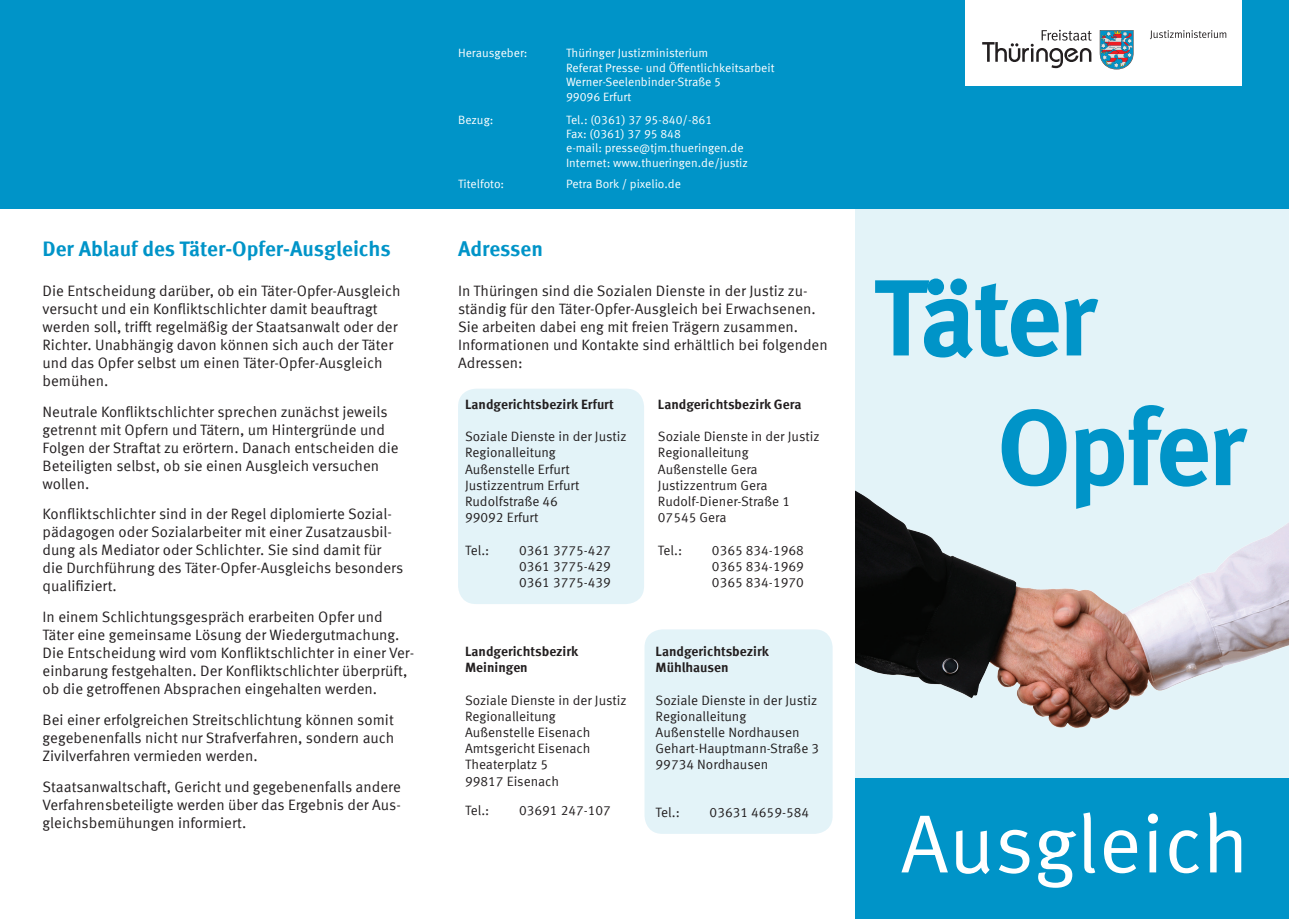
<style>
.page{position:relative;width:1289px;height:919px;background:#fff}
.page>*{position:absolute;margin:0;border:0;box-sizing:border-box;transform-origin:0 0}
.t1{font:700 108px/129.6px "Meta Offc Pro";letter-spacing:-.03em;color:#0094c8}
.t2{font:82.5px "Meta Offc Pro Norm";color:#fff}
.t3{font:700 21px "Meta Offc Pro";color:#0094c8}
.t4{font:15px/18px "Meta Offc Pro Norm";color:#231f20}
.t5{font:13.5px/16.2px "Meta Offc Pro Norm";color:#231f20}
.t6{font:700 13.5px/16.2px "Meta Offc Pro";color:#231f20}
.t7{font:12px/14.4px "Meta Offc Pro Norm";color:#fff}
</style>
<div class="page">
<div style="left:458px;top:388px;width:186px;height:216px;background:#e3f3f8;border-radius:18px"></div>
<div style="left:644px;top:629px;width:188px;height:204px;background:#e3f3f8;border-radius:18px"></div>
<div style="left:855px;top:208px;width:433px;height:589px;background:#e3f3f8"></div>
<div style="left:0;top:0;width:1288px;height:208px;background:#0094c8"></div>
<img style="left:855px;top:490px;width:433px;height:237px">
<div style="left:855px;top:778px;width:433px;height:140px;background:#0094c8"></div>
<div style="left:965px;top:0;width:277px;height:32px;background:#fff"></div>
<div style="left:965px;top:13px;width:277px;height:73px;background:#fff"></div>
<svg style="left:1099px;top:30px;width:34px;height:39px"></svg>
<svg style="left:982px;top:30px;width:109px;height:38px"></svg>
<svg style="left:1150px;top:30px;width:76px;height:9px"></svg>
<h3 class="t3" style="left:43px;top:233px;width:350px">Der Ablauf des Täter-Opfer-Ausgleichs</h3>
<p class="t4" style="left:43px;top:280px;width:359px">Die Entscheidung darüber, ob ein Täter-Opfer-Ausgleich versucht und ein Konfliktschlichter damit beauftragt werden soll, trifft regelmäßig der Staatsanwalt oder der Richter. Unabhängig davon können sich auch der Täter und das Opfer selbst um einen Täter-Opfer-Ausgleich bemühen.</p>
<p class="t4" style="left:43px;top:401px;width:357px">Neutrale Konfliktschlichter sprechen zunächst jeweils getrennt mit Opfern und Tätern, um Hintergründe und Folgen der Straftat zu erörtern. Danach entscheiden die Beteiligten selbst, ob sie einen Ausgleich versuchen wollen.</p>
<p class="t4" style="left:43px;top:504px;width:362px">Konfliktschlichter sind in der Regel diplomierte Sozial&shy;pädagogen oder Sozialarbeiter mit einer Zusatzausbil&shy;dung als Mediator oder Schlichter. Sie sind damit für die Durchführung des Täter-Opfer-Ausgleichs besonders qualifiziert.</p>
<p class="t4" style="left:43px;top:607px;width:373px">In einem Schlichtungsgespräch erarbeiten Opfer und Täter eine gemeinsame Lösung der Wiedergutmachung.<br>Die Entscheidung wird vom Konfliktschlichter in einer Ver&shy;einbarung festgehalten. Der Konfliktschlichter überprüft, ob die getroffenen Absprachen eingehalten werden.</p>
<p class="t4" style="left:43px;top:709px;width:353px;text-align:justify">Bei einer erfolgreichen Streitschlichtung können somit gegebenenfalls nicht nur Strafverfahren, sondern auch Zivilverfahren vermieden werden.</p>
<p class="t4" style="left:43px;top:776px;width:360px;text-align:justify">Staatsanwaltschaft, Gericht und gegebenenfalls andere Verfahrensbeteiligte werden über das Ergebnis der Aus&shy;gleichsbemühungen informiert.</p>
<p class="t7" style="left:458px;top:45px;width:71px">Herausgeber:</p>
<p class="t7" style="left:566px;top:45px;width:210px">Thüringer Justizministerium<br>Referat Presse- und Öffentlichkeitsarbeit<br>Werner-Seelenbinder-Straße 5<br>99096 Erfurt</p>
<p class="t7" style="left:458px;top:111px;width:37px">Bezug:</p>
<p class="t7" style="left:566px;top:111px;width:183px">Tel.: (0361) 37 95-840/-861<br>Fax: (0361) 37 95 848<br>e-mail: presse@tjm.thueringen.de<br>Internet: www.thueringen.de/justiz</p>
<p class="t7" style="left:458px;top:176px;width:48px">Titelfoto:</p>
<p class="t7" style="left:566px;top:176px;width:116px">Petra Bork / pixelio.de</p>
<h3 class="t3" style="left:458px;top:233px;width:86px">Adressen</h3>
<p class="t4" style="left:458px;top:280px;width:371px">In Thüringen sind die Sozialen Dienste in der Justiz zu&shy;ständig für den Täter-Opfer-Ausgleich bei Erwachsenen.<br>Sie arbeiten dabei eng mit freien Trägern zusammen.<br>Informationen und Kontakte sind erhältlich bei folgenden Adressen:</p>
<p class="t6" style="left:465px;top:395px;width:150px">Landgerichtsbezirk Erfurt</p>
<p class="t5" style="left:465px;top:427px;width:163px">Soziale Dienste in der Justiz<br>Regionalleitung<br>Außenstelle Erfurt<br>Justizzentrum Erfurt<br>Rudolfstraße 46<br>99092 Erfurt</p>
<p class="t5" style="left:465px;top:541px;width:26px">Tel.:</p>
<p class="t5" style="left:519px;top:541px;width:93px;text-align:justify">0361 3775-427<br>0361 3775-429<br>0361 3775-439</p>
<p class="t6" style="left:658px;top:395px;width:145px">Landgerichtsbezirk Gera</p>
<p class="t5" style="left:658px;top:427px;width:163px">Soziale Dienste in der Justiz<br>Regionalleitung<br>Außenstelle Gera<br>Justizzentrum Gera<br>Rudolf-Diener-Straße 1<br>07545 Gera</p>
<p class="t5" style="left:658px;top:541px;width:26px">Tel.:</p>
<p class="t5" style="left:712px;top:541px;width:93px;text-align:justify">0365 834-1968<br>0365 834-1969<br>0365 834-1970</p>
<p class="t6" style="left:465px;top:642px;width:115px">Landgerichtsbezirk<br>Meiningen</p>
<p class="t5" style="left:465px;top:690px;width:163px">Soziale Dienste in der Justiz<br>Regionalleitung<br>Außenstelle Eisenach<br>Amtsgericht Eisenach<br>Theaterplatz 5<br>99817 Eisenach</p>
<p class="t5" style="left:465px;top:800px;width:26px">Tel.:</p>
<p class="t5" style="left:519px;top:800px;width:93px">03691 247-107</p>
<p class="t6" style="left:655px;top:642px;width:115px">Landgerichtsbezirk<br>Mühlhausen</p>
<p class="t5" style="left:655px;top:690px;width:165px">Soziale Dienste in der Justiz<br>Regionalleitung<br>Außenstelle Nordhausen<br>Gehart-Hauptmann-Straße 3<br>99734 Nordhausen</p>
<p class="t5" style="left:655px;top:802px;width:26px">Tel.:</p>
<p class="t5" style="left:709px;top:802px;width:101px">03631 4659-584</p>
<h1 class="t1" style="left:996px;top:246px;width:251px;text-indent:-123px">Täter<br>Opfer</h1>
<h2 class="t2" style="left:900px;top:781px;width:350px">Ausgleich</h2>
</div>
